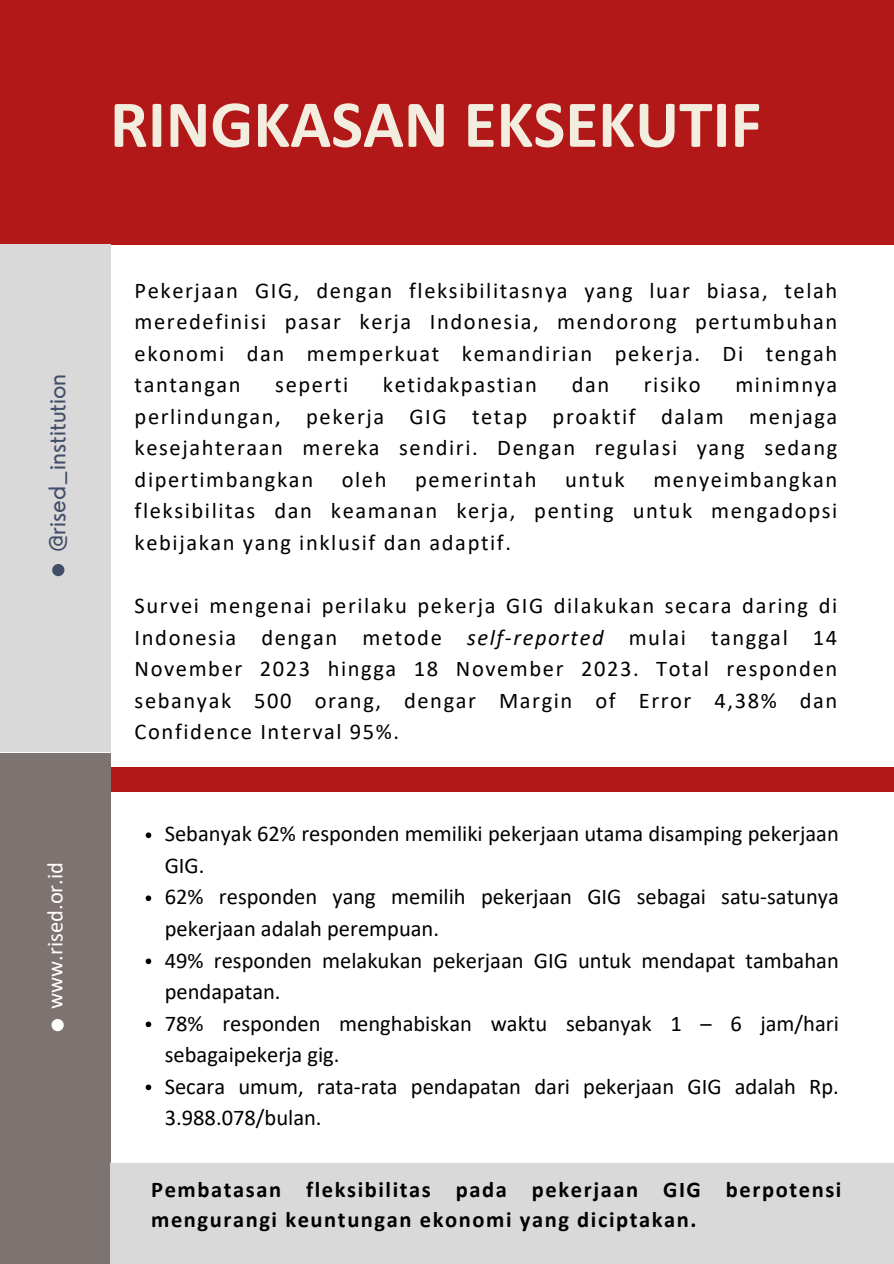
<style>
.page{position:relative;width:894px;height:1264px;background:#fff}
.page>*{position:absolute;margin:0;border:0;box-sizing:border-box;transform-origin:0 0}
.t1{font:700 67.5px "Calibri";color:#f3ede0}
.t2{font:22.5px/31.5px "Calibri";color:#000}
.t3{font:700 22.5px/30.3px "Calibri";letter-spacing:.07em;color:#000}
.t4{font:22.5px "Calibri";letter-spacing:.07em;color:#000}
.t5{font:22.5px "Nourd";color:#424e68}
.t6{font:22.5px "Calibri";color:#fff}
.s1{font-style:italic}
</style>
<div class="page">
<div style="left:110px;top:767px;width:783px;height:24px;background:#b21818"></div>
<div style="left:0;top:752px;width:110px;height:511px;background:#7d7371"></div>
<div style="left:0;top:0;width:893px;height:244px;background:#b21818"></div>
<div style="left:0;top:244px;width:110px;height:508px;background:#d9d9d9"></div>
<div style="left:52px;top:564px;width:12px;height:12px;background:#424e68;border-radius:50%"></div>
<div style="left:51px;top:1018px;width:13px;height:13px;background:#fff;border-radius:50%"></div>
<svg style="left:146px;top:832px;width:5px;height:6px"></svg>
<svg style="left:146px;top:895px;width:5px;height:6px"></svg>
<svg style="left:146px;top:958px;width:5px;height:6px"></svg>
<svg style="left:146px;top:1021px;width:5px;height:6px"></svg>
<svg style="left:146px;top:1084px;width:5px;height:6px"></svg>
<div style="left:110px;top:1163px;width:783px;height:100px;background:#d9d9d9"></div>
<h1 class="t1" style="left:110px;top:96px;width:652px">RINGKASAN EKSEKUTIF</h1>
<p class="t5" style="left:43px;top:552px;width:179px;rotate:-90deg">@rised_institution</p>
<p class="t6" style="left:46px;top:1008px;width:148px;rotate:-90deg">www.rised.or.id</p>
<p class="t2" style="left:135px;top:276px;width:704px;text-align:justify">Pekerjaan GIG, dengan fleksibilitasnya yang luar biasa, telah meredefinisi pasar kerja Indonesia, mendorong pertumbuhan ekonomi dan memperkuat kemandirian pekerja. Di tengah tantangan</p>
<p class="t4" style="left:275px;top:375px;width:74px">seperti</p>
<p class="t4" style="left:383px;top:375px;width:156px">ketidakpastian</p>
<p class="t2" style="left:571px;top:371px;width:39px">dan</p>
<p class="t2" style="left:643px;top:371px;width:58px">risiko</p>
<p class="t2" style="left:135px;top:371px;width:704px;text-align:justify;text-indent:600px">minimnya perlindungan, pekerja GIG tetap proaktif dalam menjaga kesejahteraan mereka sendiri. Dengan regulasi yang sedang dipertimbangkan</p>
<p class="t2" style="left:135px;top:465px;width:704px;text-align:justify;text-indent:518px">menyeimbangkan fleksibilitas dan keamanan kerja, penting untuk mengadopsi kebijakan yang inklusif dan adaptif.</p>
<p class="t2" style="left:341px;top:465px;width:46px">oleh</p>
<p class="t4" style="left:415px;top:470px;width:123px">pemerintah</p>
<p class="t2" style="left:565px;top:465px;width:61px">untuk</p>
<p class="t2" style="left:135px;top:591px;width:704px;text-align:justify">Survei mengenai perilaku pekerja GIG dilakukan secara daring di Indonesia dengan metode <span class="s1">self-reported</span> mulai tanggal 14<br>November 2023 hingga 18 November 2023. Total responden sebanyak 500 orang, dengar Margin of Error 4,38% dan Confidence Interval 95%.</p>
<p class="t2" style="left:165px;top:820px;width:675px">Sebanyak 62% responden memiliki pekerjaan utama disamping pekerjaan<br>GIG.</p>
<p class="t2" style="left:165px;top:883px;width:675px">62% responden yang memilih pekerjaan GIG sebagai satu-satunya pekerjaan adalah perempuan.</p>
<p class="t2" style="left:165px;top:946px;width:675px">49% responden melakukan pekerjaan GIG untuk mendapat tambahan pendapatan.</p>
<p class="t2" style="left:165px;top:1009px;width:675px">78% responden menghabiskan waktu sebanyak 1 – 6 jam/hari sebagaipekerja gig.</p>
<p class="t2" style="left:165px;top:1072px;width:675px">Secara umum, rata-rata pendapatan dari pekerjaan GIG adalah Rp.<br>3.988.078/bulan.</p>
<h2 class="t3" style="left:151px;top:1176px;width:691px">Pembatasan fleksibilitas pada pekerjaan GIG berpotensi mengurangi keuntungan ekonomi yang diciptakan.</h2>
</div>
